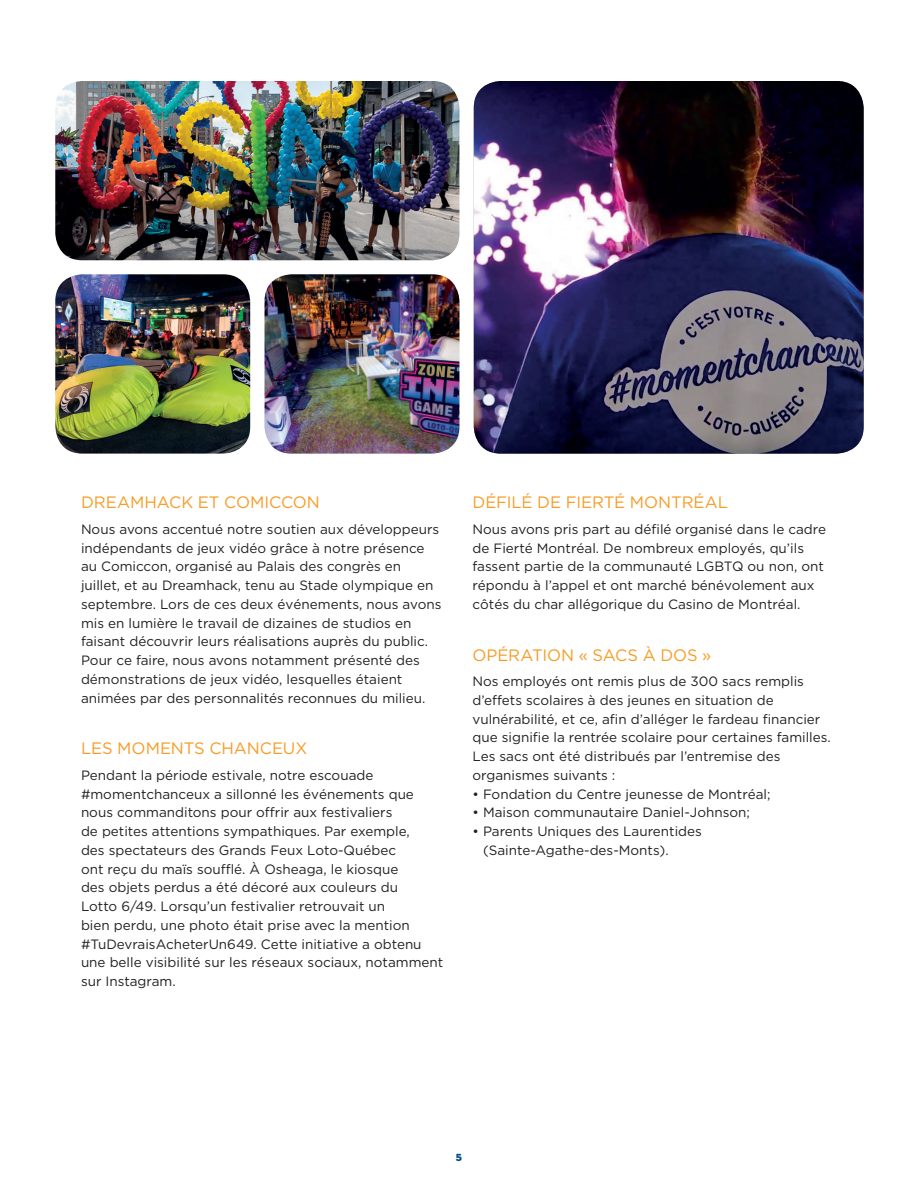
<style>
.page{position:relative;width:918px;height:1188px;background:#fff}
.page>*{position:absolute;margin:0;border:0;box-sizing:border-box;transform-origin:0 0}
.t1{font:16.5px "Gotham HTF";letter-spacing:-.005em;color:#f89b24}
.t2{font:13.5px/18.8px "Gotham HTF";color:#231f20}
.t3{font:10.5px "Neutraface 2 Display Titling";color:#014990}
</style>
<div class="page">
<img style="left:55px;top:274px;width:195px;height:180px">
<img style="left:265px;top:274px;width:194px;height:180px">
<img style="left:474px;top:81px;width:390px;height:373px">
<img style="left:55px;top:81px;width:404px;height:179px">
<p class="t1" style="left:81px;top:493px;width:241px">DREAMHACK ET COMICCON</p>
<p class="t2" style="left:81px;top:519px;width:362px">Nous avons accentué notre soutien aux développeurs indépendants de jeux vidéo grâce à notre présence au Comiccon, organisé au Palais des congrès en juillet, et au Dreamhack, tenu au Stade olympique en septembre. Lors de ces deux événements, nous avons mis en lumière le travail de dizaines de studios en faisant découvrir leurs réalisations auprès du public.<br>Pour ce faire, nous avons notamment présenté des démonstrations de jeux vidéo, lesquelles étaient animées par des personnalités reconnues du milieu.</p>
<p class="t1" style="left:81px;top:739px;width:228px">LES MOMENTS CHANCEUX</p>
<p class="t2" style="left:81px;top:765px;width:364px">Pendant la période estivale, notre escouade #momentchanceux a sillonné les événements que nous commanditons pour offrir aux festivaliers<br>de petites attentions sympathiques. Par exemple,<br>des spectateurs des Grands Feux Loto-Québec<br>ont reçu du maïs soufflé. À Osheaga, le kiosque<br>des objets perdus a été décoré aux couleurs du<br>Lotto 6/49. Lorsqu’un festivalier retrouvait un<br>bien perdu, une photo était prise avec la mention #TuDevraisAcheterUn649. Cette initiative a obtenu une belle visibilité sur les réseaux sociaux, notamment sur Instagram.</p>
<p class="t1" style="left:472px;top:493px;width:257px">DÉFILÉ DE FIERTÉ MONTRÉAL</p>
<p class="t2" style="left:472px;top:519px;width:355px">Nous avons pris part au défilé organisé dans le cadre de Fierté Montréal. De nombreux employés, qu’ils fassent partie de la communauté LGBTQ ou non, ont répondu à l’appel et ont marché bénévolement aux côtés du char allégorique du Casino de Montréal.</p>
<p class="t1" style="left:472px;top:646px;width:240px">OPÉRATION « SACS À DOS »</p>
<p class="t2" style="left:472px;top:672px;width:360px">Nos employés ont remis plus de 300 sacs remplis d’effets scolaires à des jeunes en situation de vulnérabilité, et ce, afin d’alléger le fardeau financier que signifie la rentrée scolaire pour certaines familles.<br>Les sacs ont été distribués par l’entremise des organismes suivants :</p>
<p class="t2" style="left:472px;top:784px;width:300px">• Fondation du Centre jeunesse de Montréal;</p>
<p class="t2" style="left:472px;top:803px;width:279px">• Maison communautaire Daniel-Johnson;</p>
<p class="t2" style="left:483px;top:822px;width:220px;text-indent:-11px">• Parents Uniques des Laurentides (Sainte-Agathe-des-Monts).</p>
<p class="t3" style="left:456px;top:1151px;width:8px">5</p>
</div>
